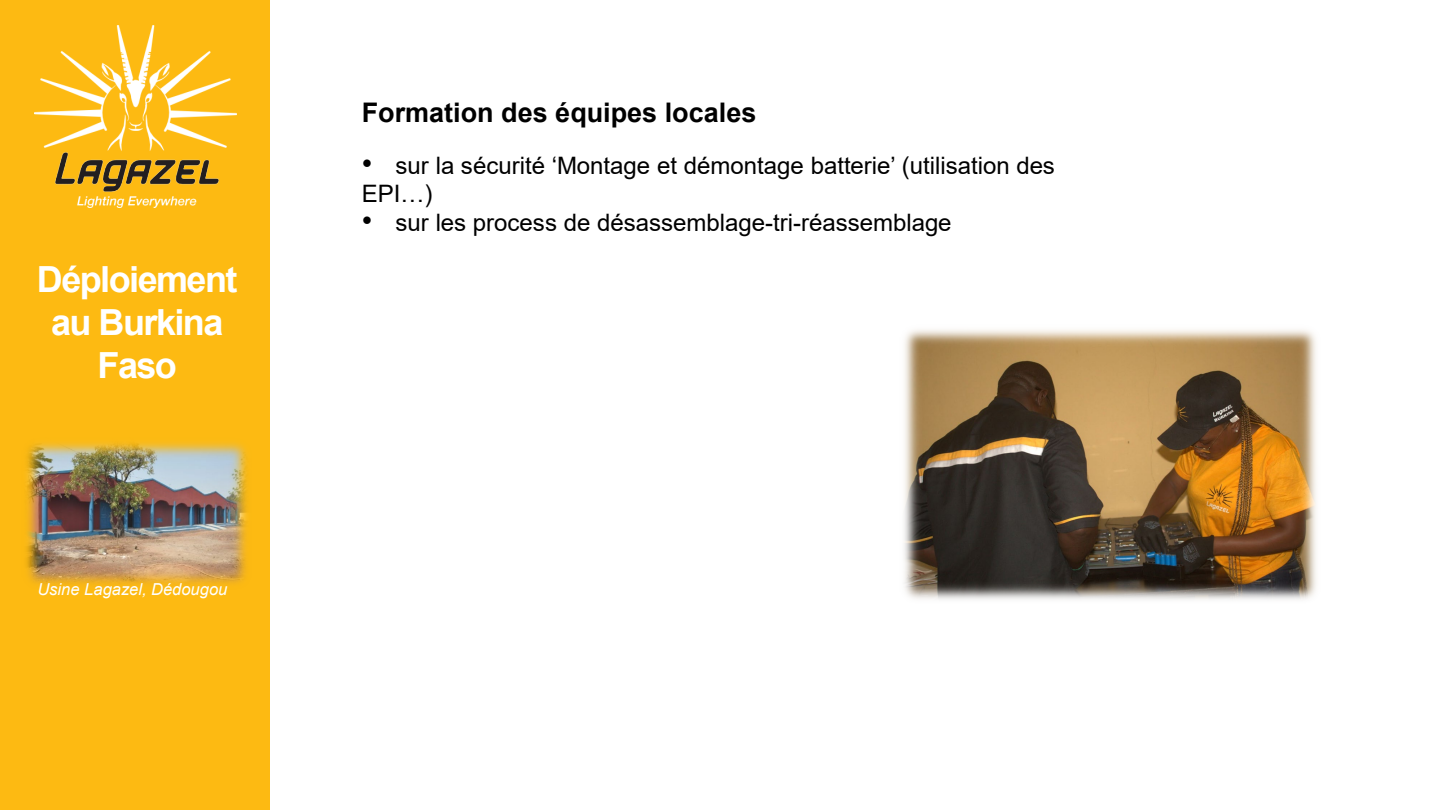
<style>
.page{position:relative;width:1440px;height:810px;background:#fff}
.page>*{position:absolute;margin:0;border:0;box-sizing:border-box;transform-origin:0 0}
.t1{font:700 36px/43.2px "Arial";letter-spacing:-.045em;color:#fff;text-align:center}
.t2{font:700 27px "Arial";color:#000}
.t3{font:24px "Arial";color:#000}
.t4{font:italic 16.5px "Arial";color:#fff}
.s1{font-size:30px}
</style>
<div class="page">
<div style="left:0;top:0;width:270px;height:810px;background:#fdba12"></div>
<img style="left:34px;top:25px;width:203px;height:183px">
<img style="left:26px;top:442px;width:221px;height:142px">
<img style="left:904px;top:329px;width:412px;height:271px">
<p class="t1" style="left:37px;top:258px;width:202px">Déploiement au Burkina<br>Faso</p>
<p class="t4" style="left:37px;top:579px;width:191px">Usine Lagazel, Dédougou</p>
<p class="t2" style="left:362px;top:93px;width:396px">Formation des équipes locales</p>
<p class="t3" style="left:362px;top:149px;width:695px"><span class="s1">•</span> sur la sécurité ‘Montage et démontage batterie’ (utilisation des</p>
<p class="t3" style="left:362px;top:177px;width:72px">EPI…)</p>
<p class="t3" style="left:362px;top:206px;width:591px"><span class="s1">•</span> sur les process de désassemblage-tri-réassemblage</p>
</div>
